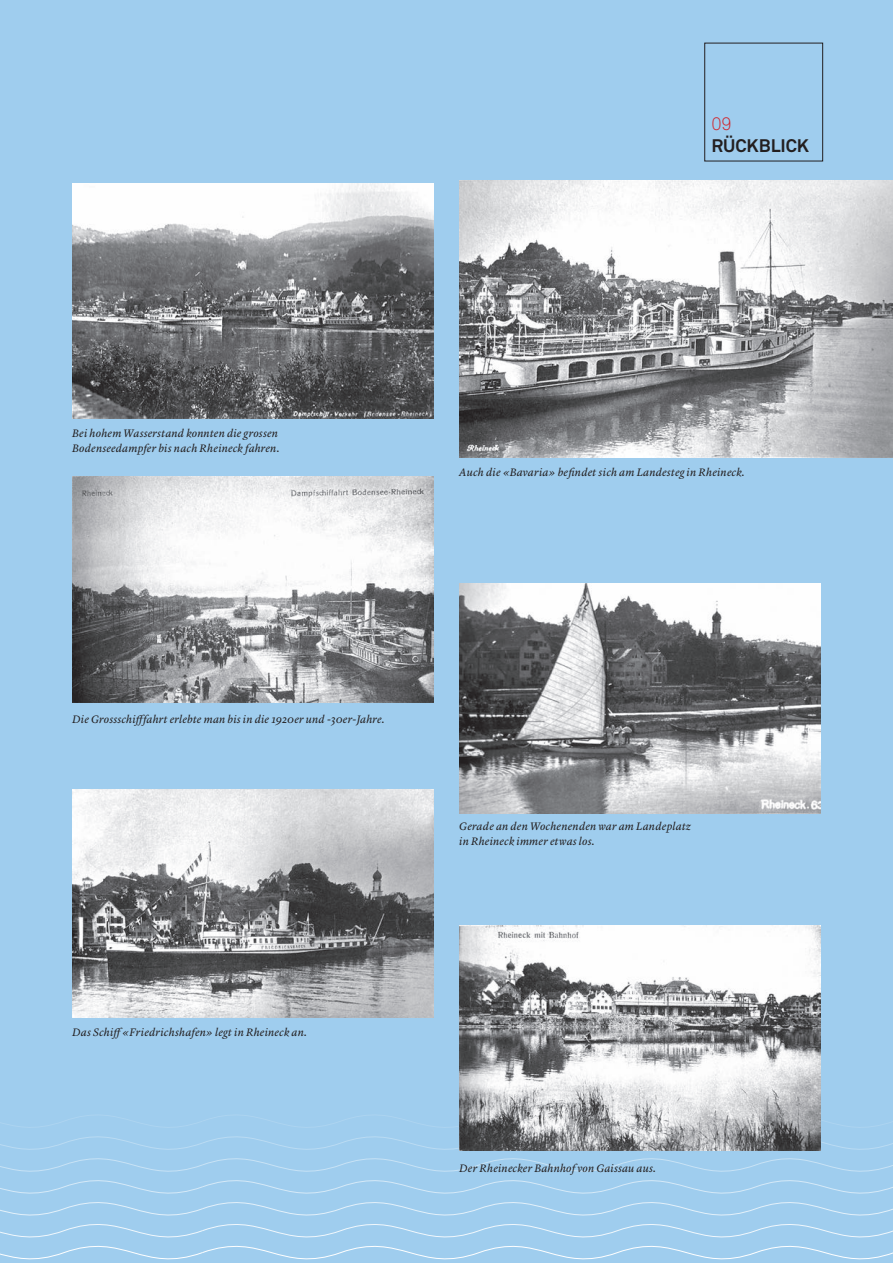
<style>
.page{position:relative;width:893px;height:1263px;background:#9fcdee}
.page>*{position:absolute;margin:0;border:0;box-sizing:border-box;transform-origin:0 0}
.t1{font:700 18px "Akkurat Pro";letter-spacing:-.005em;color:#231f20}
.t2{font:300 18px "Akkurat Pro";color:#d1232a}
.t3{font:italic 11.25px/15px "Lyon Text";letter-spacing:.015em;color:#231f20}
</style>
<div class="page">
<svg style="left:3px;top:1115px;width:890px;height:13px"></svg>
<svg style="left:0;top:1136px;width:893px;height:14px"></svg>
<svg style="left:0;top:1158px;width:893px;height:13px"></svg>
<svg style="left:0;top:1180px;width:893px;height:13px"></svg>
<svg style="left:0;top:1202px;width:893px;height:13px"></svg>
<svg style="left:0;top:1224px;width:893px;height:36px"></svg>
<div style="left:704px;top:43px;width:119px;height:118px;border:1px solid #231f20"></div>
<img style="left:459px;top:584px;width:362px;height:230px">
<img style="left:459px;top:925px;width:362px;height:226px">
<img style="left:72px;top:184px;width:362px;height:234px">
<img style="left:72px;top:476px;width:362px;height:226px">
<img style="left:72px;top:789px;width:362px;height:228px">
<img style="left:459px;top:181px;width:434px;height:276px">
<h1 class="t2" style="left:711px;top:113px;width:22px">09</h1>
<h1 class="t1" style="left:711px;top:135px;width:99px">RÜCKBLICK</h1>
<p class="t3" style="left:72px;top:425px;width:209px">Bei hohem Wasserstand konnten die grossen<br>Bodenseedampfer bis nach Rheineck fahren.</p>
<p class="t3" style="left:459px;top:464px;width:287px">Auch die «Bavaria» befindet sich am Landesteg in Rheineck.</p>
<p class="t3" style="left:72px;top:711px;width:314px">Die Grossschifffahrt erlebte man bis in die 1920er und -30er-Jahre.</p>
<p class="t3" style="left:72px;top:1023px;width:236px">Das Schiff«Friedrichshafen» legt in Rheineck an.</p>
<p class="t3" style="left:459px;top:818px;width:233px">Gerade an den Wochenenden war am Landeplatz in Rheineck immer etwas los.</p>
<p class="t3" style="left:459px;top:1159px;width:198px">Der Rheinecker Bahnhof von Gaissau aus.</p>
</div>
